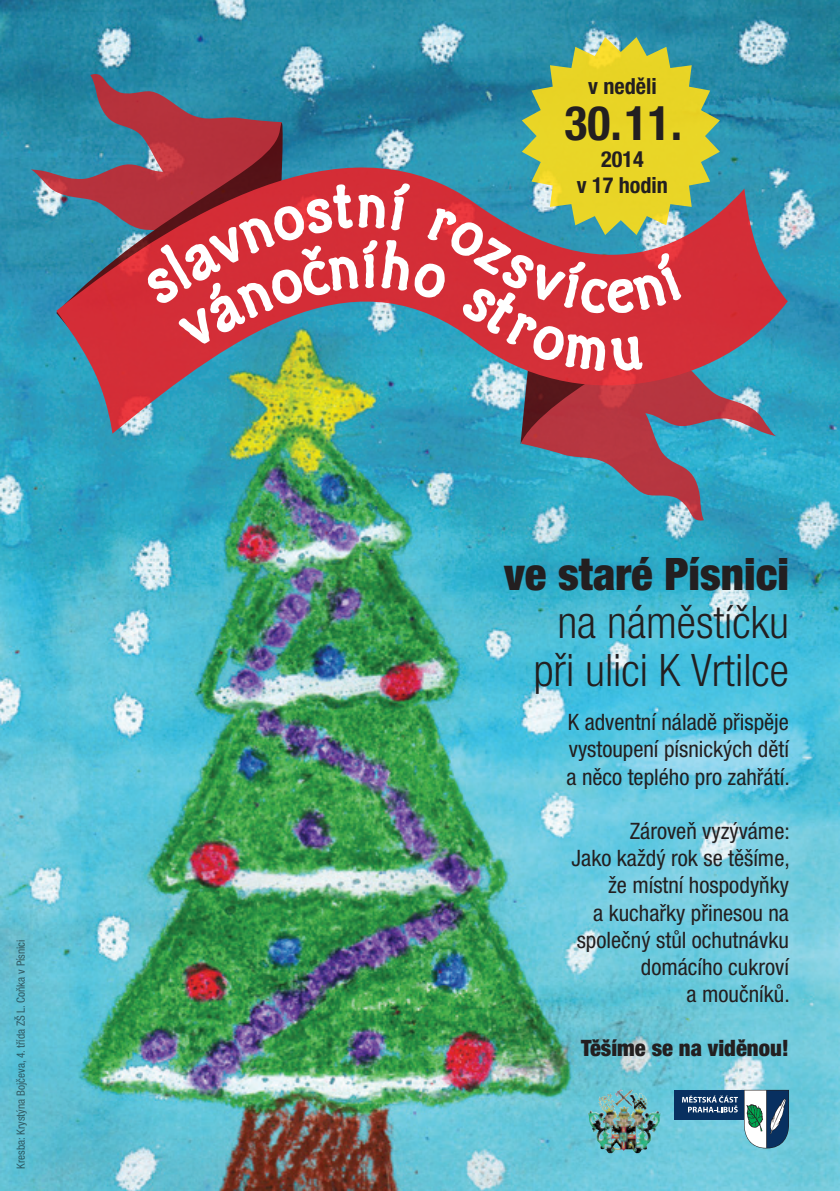
<style>
.page{position:relative;width:840px;height:1191px;background:#fff}
.page>*{position:absolute;margin:0;border:0;box-sizing:border-box;transform-origin:0 0}
.t1{font:700 68px "Clichee";color:#fff}
.t2{font:700 condensed 47.6px "Helvetica Neue LT Pro";color:#231f20}
.t3{font:300 condensed 44.8px/48.2px "Helvetica Neue LT Pro";color:#231f20;text-align:center}
.t4{font:900 condensed 44.8px "Helvetica Neue LT Pro";color:#231f20}
.t5{font:condensed 22.6px/27.2px "Helvetica Neue LT Pro";color:#231f20;text-align:justify}
.t6{font:900 condensed 22.6px "Helvetica Neue LT Pro";color:#231f20}
.t7{font:700 condensed 22.2px/26.6px "Helvetica Neue LT Pro";color:#231f20;text-align:center}
.t8{font:condensed 11.4px "Helvetica Neue LT Pro";color:#231f20}
</style>
<div class="page">
<img style="left:0;top:0;width:839px;height:1191px">
<svg style="left:521px;top:434px;width:254px;height:87px;background:#5291aa"></svg>
<svg style="left:520px;top:434px;width:234px;height:10px;background:#7b697c"></svg>
<svg style="left:31px;top:74px;width:111px;height:178px;background:#3f89a4"></svg>
<svg style="left:56px;top:89px;width:86px;height:30px;background:#646175"></svg>
<svg style="left:56px;top:119px;width:731px;height:315px;background:#757880"></svg>
<div style="left:674px;top:1089px;width:69px;height:30px;background:#083060"></div>
<svg style="left:743px;top:1089px;width:45px;height:59px"></svg>
<svg style="left:682px;top:1095px;width:55px;height:17px"></svg>
<img style="left:614px;top:1089px;width:21px;height:20px">
<svg style="left:142px;top:37px;width:577px;height:335px;background:#966c63"></svg>
<p class="t8" style="left:14px;top:1169px;width:231px;rotate:-90deg">Kresba: Krystýna Bojčeva, 4. třída ZŠ L. Coňka v Písnici</p>
<h1 class="t1" style="left:361px;top:227px;width:18px">í</h1>
<p class="t7" style="left:588px;top:73px;width:70px">v neděli</p>
<h2 class="t2" style="left:564px;top:94px;width:119px">30. 11.</h2>
<p class="t7" style="left:576px;top:145px;width:92px">2014<br>v 17 hodin</p>
<h3 class="t4" style="left:504px;top:546px;width:286px">ve staré Písnici</h3>
<h3 class="t3" style="left:533px;top:597px;width:257px">na náměstíčku při ulici K Vrtilce</h3>
<p class="t5" style="left:566px;top:708px;width:225px">K adventní náladě přispěje vystoupení písnických dětí a něco teplého pro zahřátí.</p>
<p class="t5" style="left:571px;top:817px;width:219px;text-align:right">Zároveň vyzýváme:<br>Jako každý rok se těšíme, že místní hospodyňky<br>a kuchařky přinesou na společný stůl ochutnávku domácího cukroví<br>a moučníků.</p>
<p class="t6" style="left:581px;top:1034px;width:209px">Těšíme se na viděnou!</p>
</div>
